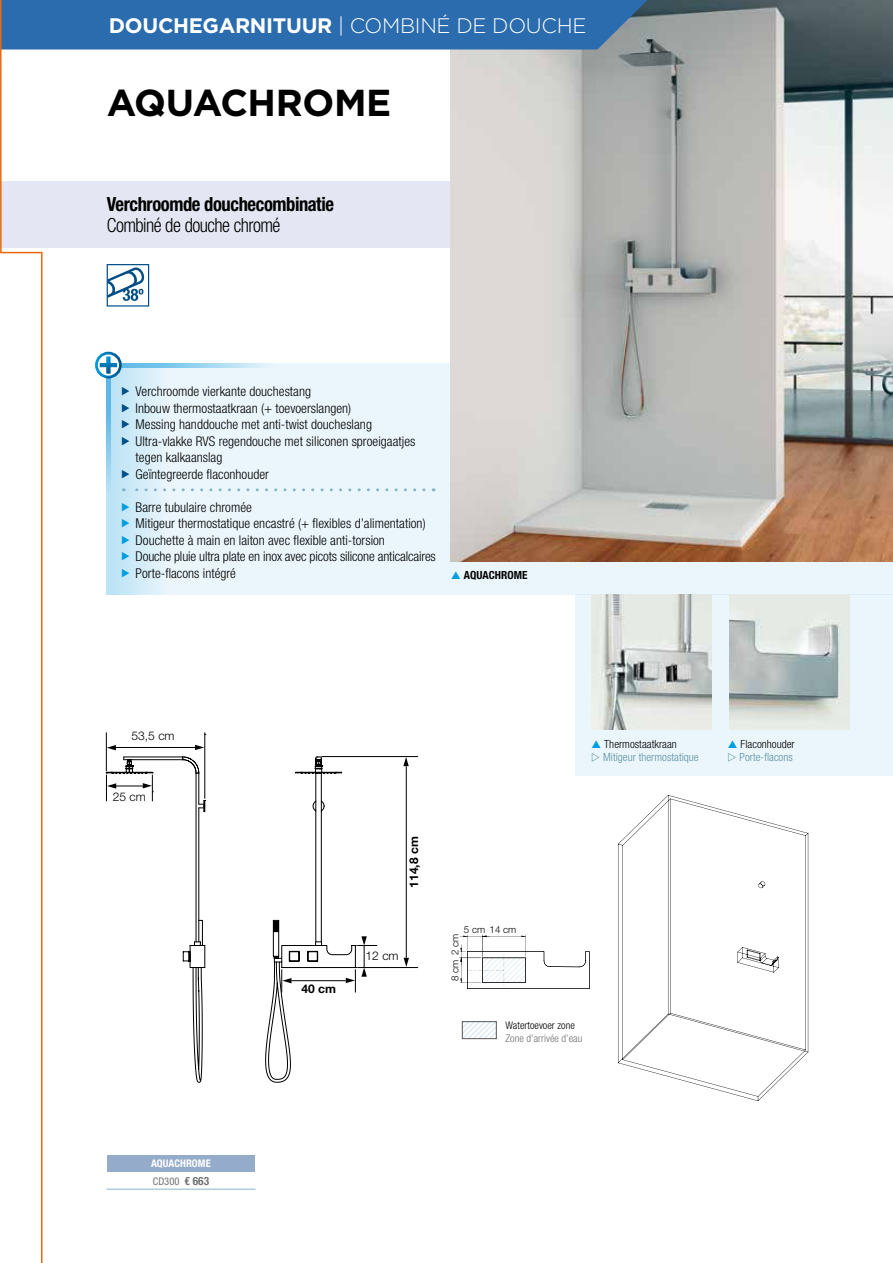
<style>
.page{position:relative;width:893px;height:1263px;background:#fff}
.page>*{position:absolute;margin:0;border:0;box-sizing:border-box;transform-origin:0 0}
.t1{font:700 37.5px "Gotham";letter-spacing:-.01em;color:#000}
.t2{font:300 21px "Gotham";letter-spacing:-.015em;color:#fff}
.t3{font:700 condensed 19.5px "Helvetica Neue LT Std";letter-spacing:-.02em;color:#000;scale:.95 1}
.t4{font:300 condensed 19.5px "Helvetica Neue LT Std";letter-spacing:-.03em;color:#000;scale:.95 1}
.t5{font:300 condensed 13.5px/16.5px "Helvetica Neue LT Std";letter-spacing:.005em;color:#000}
.t6{font:300 12px "Helvetica Neue";color:#000}
.t7{font:700 12px "Helvetica Neue";color:#000}
.t8{font:300 condensed 11.25px "Helvetica Neue LT Std";letter-spacing:.005em;color:#5e91a1}
.t9{font:300 condensed 11.25px "Helvetica Neue LT Std";letter-spacing:.005em;color:#000}
.t10{font:700 condensed 11.25px "Helvetica Neue LT Std";letter-spacing:.005em;color:#000}
.t11{font:700 condensed 10.5px/17.2px "Helvetica Neue LT Std";letter-spacing:.005em;color:#fff}
.t12{font:300 condensed 10.5px "Helvetica Neue LT Std";letter-spacing:.005em;color:#707172}
.t13{font:300 condensed 10.5px "Helvetica Neue LT Std";letter-spacing:.005em;color:#000}
.t14{font:300 9.75px "Helvetica Neue LT Std";color:#000}
.s1{font-weight:700}
.s2{font-weight:400;color:#707172}
.s3{font-size:11.4px;color:#707172}
</style>
<div class="page">
<div style="left:0;top:182px;width:530px;height:66px;background:#e4e7f3"></div>
<svg style="left:265px;top:992px;width:26px;height:91px"></svg>
<hr style="left:106px;top:732px;width:1px;height:39px;background:#000">
<svg style="left:107px;top:745px;width:9px;height:5px"></svg>
<hr style="left:205px;top:732px;width:1px;height:67px;background:#000">
<svg style="left:195px;top:745px;width:9px;height:5px"></svg>
<hr style="left:111px;top:747px;width:84px;height:1px;background:#000">
<svg style="left:106px;top:756px;width:100px;height:327px"></svg>
<hr style="left:357px;top:967px;width:61px;height:1px;background:#000">
<svg style="left:272px;top:756px;width:105px;height:236px"></svg>
<hr style="left:321px;top:756px;width:97px;height:1px;background:#000">
<svg style="left:403px;top:757px;width:6px;height:9px"></svg>
<svg style="left:404px;top:958px;width:5px;height:9px"></svg>
<hr style="left:406px;top:766px;width:1px;height:192px;background:#000">
<div style="left:106px;top:363px;width:787px;height:231px;background:#ebf6fc"></div>
<img style="left:451px;top:0;width:442px;height:561px">
<svg style="left:109px;top:267px;width:36px;height:34px"></svg>
<div style="left:107px;top:264px;width:42px;height:43px;border:1px solid #004e86"></div>
<div style="left:106px;top:363px;width:91px;height:231px;background:linear-gradient(to right,#bbe2f5,#f5fafd)"></div>
<svg style="left:96px;top:353px;width:24px;height:24px"></svg>
<div style="left:95px;top:352px;width:27px;height:26px;border:3px solid #fff;border-radius:50%"></div>
<svg style="left:100px;top:356px;width:17px;height:18px"></svg>
<svg style="left:106px;top:377px;width:5px;height:123px"></svg>
<svg style="left:122px;top:363px;width:144px;height:4px"></svg>
<svg style="left:123px;top:488px;width:301px;height:3px"></svg>
<div style="left:107px;top:1155px;width:148px;height:17px;background:#94abc9"></div>
<hr style="left:107px;top:1189px;width:148px;height:1px;background:#87b6ca">
<img style="left:808px;top:914px;width:1px;height:105px">
<svg style="left:618px;top:795px;width:190px;height:306px"></svg>
<svg style="left:460px;top:935px;width:129px;height:54px"></svg>
<svg style="left:464px;top:1023px;width:31px;height:14px"></svg>
<div style="left:462px;top:1021px;width:35px;height:18px;border:1px solid #58585a"></div>
<div style="left:575px;top:594px;width:318px;height:182px;background:#ebf6fc"></div>
<img style="left:591px;top:594px;width:121px;height:136px">
<img style="left:729px;top:594px;width:121px;height:136px">
<div style="left:43px;top:0;width:604px;height:50px;background:#2b6caf"></div>
<svg style="left:0;top:0;width:43px;height:1263px"></svg>
<svg style="left:122px;top:387px;width:7px;height:8px"></svg>
<svg style="left:122px;top:403px;width:7px;height:9px"></svg>
<svg style="left:122px;top:420px;width:7px;height:8px"></svg>
<svg style="left:122px;top:436px;width:7px;height:9px"></svg>
<svg style="left:122px;top:469px;width:7px;height:9px"></svg>
<svg style="left:122px;top:502px;width:7px;height:9px"></svg>
<svg style="left:122px;top:519px;width:7px;height:8px"></svg>
<svg style="left:122px;top:535px;width:7px;height:9px"></svg>
<svg style="left:122px;top:552px;width:7px;height:8px"></svg>
<svg style="left:122px;top:568px;width:7px;height:9px"></svg>
<h2 class="t2" style="left:109px;top:13px;width:479px"><span class="s1">DOUCHEGARNITUUR</span> | COMBINÉ DE DOUCHE</h2>
<h1 class="t1" style="left:107px;top:77px;width:286px">AQUACHROME</h1>
<h3 class="t3" style="left:107px;top:192px;width:241px">Verchroomde douchecombinatie</h3>
<h3 class="t4" style="left:107px;top:214px;width:184px">Combiné de douche chromé</h3>
<p class="t5" style="left:136px;top:383px;width:281px">Verchroomde vierkante douchestang<br>Inbouw thermostaatkraan (+ toevoerslangen)<br>Messing handdouche met anti-twist doucheslang Ultra-vlakke RVS regendouche met siliconen sproeigaatjes tegen kalkaanslag<br>Geïntegreerde flaconhouder</p>
<p class="t5" style="left:136px;top:498px;width:302px">Barre tubulaire chromée<br>Mitigeur thermostatique encastré (+ flexibles d’alimentation)<br>Douchette à main en laiton avec flexible anti-torsion<br>Douche pluie ultra plate en inox avec picots silicone anticalcaires Porte-flacons intégré</p>
<p class="t10" style="left:464px;top:568px;width:65px">AQUACHROME</p>
<p class="t6" style="left:132px;top:728px;width:45px">53,5 cm</p>
<p class="t6" style="left:113px;top:789px;width:35px">25 cm</p>
<p class="t11" style="left:151px;top:1155px;width:61px">AQUACHROME<br><span class="s2">CD300</span> <span class="s3">€ 663</span></p>
<p class="t7" style="left:301px;top:981px;width:36px">40 cm</p>
<p class="t7" style="left:406px;top:887px;width:53px;rotate:-90deg">114,8 cm</p>
<p class="t6" style="left:366px;top:948px;width:35px">12 cm</p>
<p class="t9" style="left:604px;top:737px;width:74px">Thermostaatkraan</p>
<p class="t8" style="left:603px;top:751px;width:97px">Mitigeur thermostatique</p>
<p class="t14" style="left:490px;top:924px;width:28px">14 cm</p>
<p class="t14" style="left:464px;top:924px;width:23px">5 cm</p>
<p class="t14" style="left:449px;top:955px;width:23px;rotate:-90deg">2 cm</p>
<p class="t14" style="left:449px;top:981px;width:23px;rotate:-90deg">8 cm</p>
<p class="t13" style="left:505px;top:1019px;width:71px">Watertoevoer zone</p>
<p class="t12" style="left:505px;top:1032px;width:79px">Zone d’arrivée d’eau</p>
<p class="t9" style="left:741px;top:737px;width:56px">Flaconhouder</p>
<p class="t8" style="left:740px;top:751px;width:55px">Porte-flacons</p>
</div>
